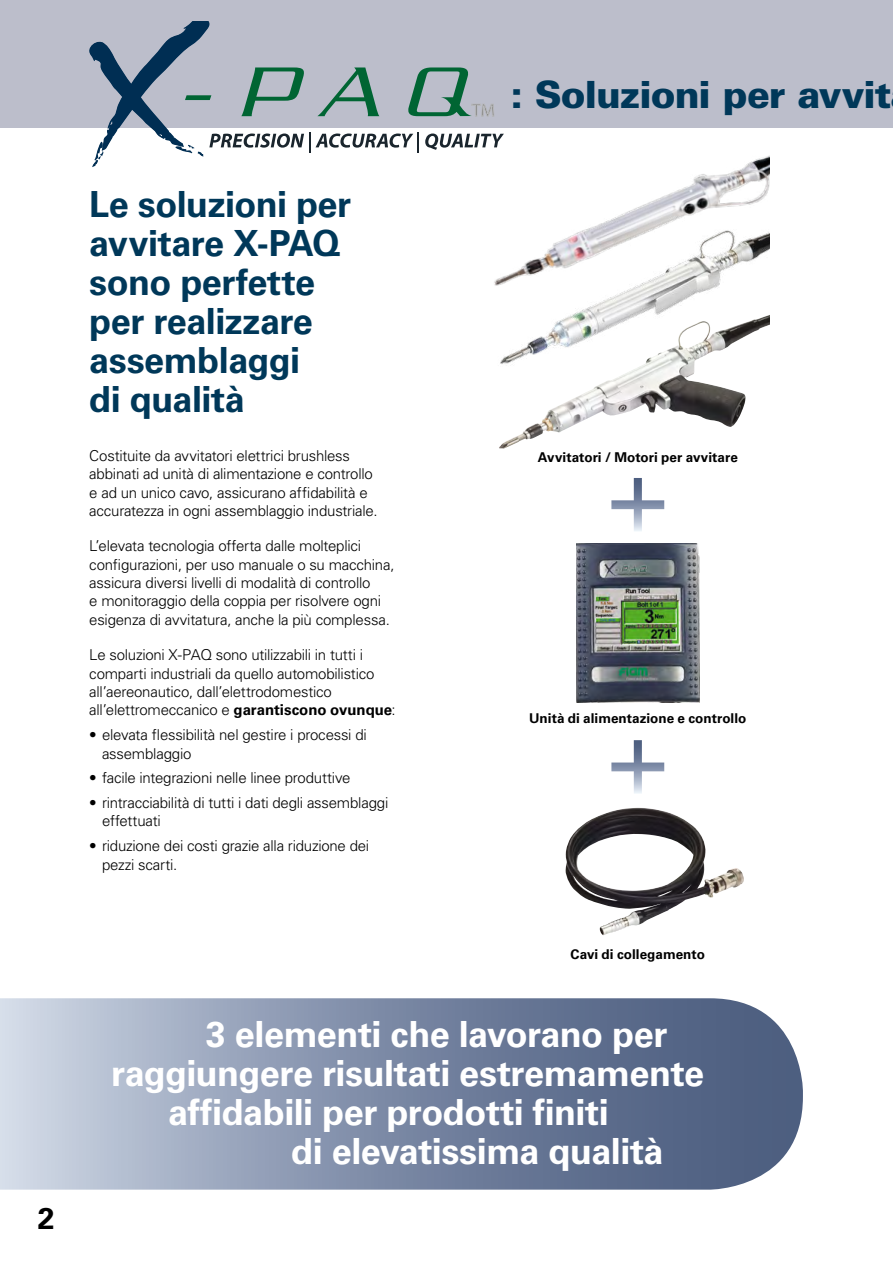
<style>
.page{position:relative;width:893px;height:1263px;background:#fff}
.page>*{position:absolute;margin:0;border:0;box-sizing:border-box;transform-origin:0 0}
.t1{font:900 37.5px "Univers LT Std";letter-spacing:-.03em;color:#003859}
.t2{font:700 36px "Univers LT Std";letter-spacing:-.015em;color:#fff}
.t3{font:700 36px/39px "Univers LT Std";letter-spacing:-.015em;color:#003859}
.t4{font:700 30px "Univers LT Std";color:#000}
.t5{font:300 15px/18.5px "Univers LT Std";letter-spacing:-.015em;color:#000}
.t6{font:700 13.5px "Univers LT Std";color:#000}
.s1{font-weight:700}
</style>
<div class="page">
<div style="left:0;top:0;width:893px;height:128px;background:#bcbecb"></div>
<img style="left:576px;top:544px;width:123px;height:159px">
<img style="left:565px;top:808px;width:179px;height:128px">
<svg style="left:611px;top:478px;width:53px;height:53px"></svg>
<svg style="left:611px;top:740px;width:53px;height:54px"></svg>
<img style="left:499px;top:368px;width:247px;height:80px">
<svg style="left:317px;top:67px;width:62px;height:49px"></svg>
<svg style="left:89px;top:21px;width:215px;height:146px"></svg>
<hr style="left:309px;top:132px;width:2px;height:20px;background:#1a252d">
<svg style="left:316px;top:133px;width:97px;height:15px"></svg>
<hr style="left:417px;top:132px;width:2px;height:20px;background:#1a252d">
<svg style="left:425px;top:133px;width:79px;height:17px"></svg>
<svg style="left:408px;top:67px;width:86px;height:50px"></svg>
<svg style="left:0;top:998px;width:803px;height:191px;background:#8592ac"></svg>
<img style="left:480px;top:143px;width:290px;height:143px">
<img style="left:498px;top:217px;width:272px;height:151px">
<h3 class="t4" style="left:38px;top:1201px;width:18px">2</h3>
<h2 class="t3" style="left:89px;top:186px;width:263px">Le soluzioni per avvitare X-PAQ sono perfette per realizzare assemblaggi<br>di qualità</h2>
<p class="t5" style="left:89px;top:446px;width:290px">Costituite da avvitatori elettrici brushless abbinati ad unità di alimentazione e controllo e ad un unico cavo, assicurano affidabilità e accuratezza in ogni assemblaggio industriale.</p>
<p class="t5" style="left:89px;top:537px;width:307px">L’elevata tecnologia offerta dalle molteplici configurazioni, per uso manuale o su macchina, assicura diversi livelli di modalità di controllo<br>e monitoraggio della coppia per risolvere ogni esigenza di avvitatura, anche la più complessa.</p>
<p class="t5" style="left:89px;top:646px;width:308px">Le soluzioni X-PAQ sono utilizzabili in tutti i comparti industriali da quello automobilistico all’aereonautico, dall’elettrodomestico all’elettromeccanico e <span class="s1">garantiscono ovunque</span>:</p>
<p class="t5" style="left:102px;top:726px;width:266px;text-indent:-13px">• elevata flessibilità nel gestire i processi di assemblaggio</p>
<p class="t5" style="left:89px;top:769px;width:263px">• facile integrazioni nelle linee produttive</p>
<p class="t5" style="left:102px;top:793px;width:288px;text-indent:-13px">• rintracciabilità di tutti i dati degli assemblaggi effettuati</p>
<p class="t5" style="left:102px;top:837px;width:269px;text-indent:-13px">• riduzione dei costi grazie alla riduzione dei pezzi scarti.</p>
<h1 class="t1" style="left:511px;top:71px;width:382px">: Soluzioni per avvit</h1>
<p class="t6" style="left:538px;top:449px;width:202px">Avvitatori / Motori per avvitare</p>
<p class="t6" style="left:529px;top:710px;width:219px">Unità di alimentazione e controllo</p>
<p class="t6" style="left:571px;top:946px;width:136px">Cavi di collegamento</p>
<h2 class="t2" style="left:206px;top:1013px;width:463px">3 elementi che lavorano per</h2>
<h2 class="t2" style="left:111px;top:1052px;width:594px">raggiungere risultati estremamente</h2>
<h2 class="t2" style="left:168px;top:1091px;width:442px">affidabili per prodotti finiti</h2>
<h2 class="t2" style="left:291px;top:1130px;width:374px">di elevatissima qualità</h2>
</div>
